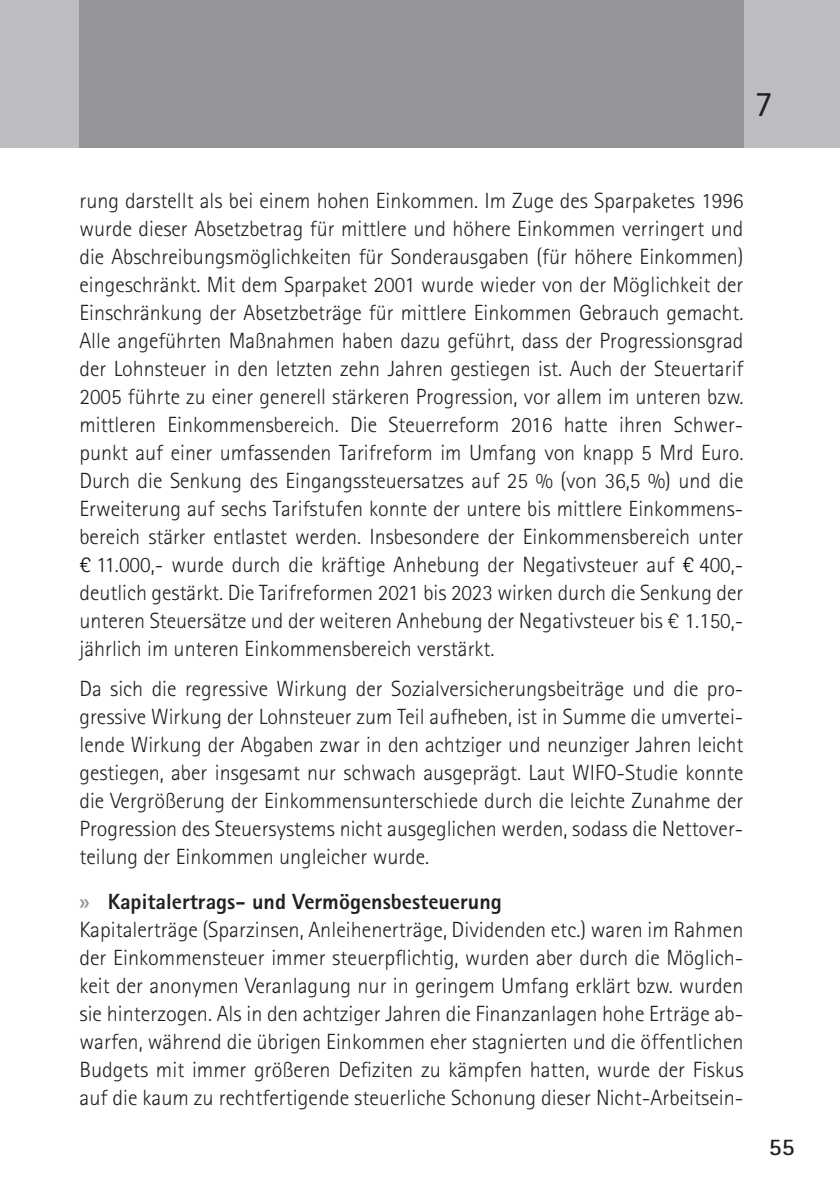
<style>
.page{position:relative;width:840px;height:1191px;background:#fff}
.page>*{position:absolute;margin:0;border:0;box-sizing:border-box;transform-origin:0 0}
.t1{font:36px "Rotis Sans Serif Std";color:#231f20}
.t2{font:700 24px "Rotis Sans Serif Std";color:#231f20}
.fließtext{font:300 22px/28px "Rotis Sans Serif Std";color:#231f20;text-align:justify}
.fließtext_aufzählung{font:800 22px "Rotis Sans Serif Std";color:#231f20}
.s1{color:#000}
.s2{font-family:"Myriad Pro";font-weight:700;color:#939598}
</style>
<div class="page">
<div style="left:0;top:0;width:839px;height:147px;background:#bcbdc0"></div>
<div style="left:79px;top:0;width:664px;height:147px;background:#939598"></div>
<h1 class="t1" style="left:754px;top:83px;width:19px">7</h1>
<p class="fließtext" style="left:79px;top:187px;width:665px">rung darstellt als bei einem hohen Einkommen. Im Zuge des Sparpaketes 1996 wurde dieser Absetzbetrag für mittlere und höhere Einkommen verringert und die Abschreibungsmöglichkeiten für Sonderausgaben (für höhere Einkommen) eingeschränkt. Mit dem Sparpaket 2001 wurde wieder von der Möglichkeit der Einschränkung der Absetzbeträge für mittlere Einkommen Gebrauch gemacht.<br>Alle angeführten Maßnahmen haben dazu geführt, dass der Progressionsgrad der Lohnsteuer in den letzten zehn Jahren gestiegen ist. Auch der Steuertarif 2005 führte zu einer generell stärkeren Progression, vor allem im unteren bzw. mittleren Einkommensbereich. Die Steuerreform 2016 hatte ihren Schwer&shy;punkt auf einer umfassenden Tarifreform im Umfang von knapp 5 Mrd Euro.<br>Durch die Senkung des Eingangssteuersatzes auf 25 % (von 36,5 %) und die Erweiterung auf sechs Tarifstufen konnte der untere bis mittlere Einkommens&shy;bereich stärker entlastet werden. Insbesondere der Einkommensbereich unter <span class="s1">€</span> 11.000,- wurde durch die kräftige Anhebung der Negativsteuer auf <span class="s1">€</span> 400,- deutlich gestärkt. Die Tarifreformen 2021 bis 2023 wirken durch die Senkung der unteren Steuersätze und der weiteren Anhebung der Negativsteuer bis € 1.150,- jährlich im unteren Einkommensbereich verstärkt.</p>
<p class="fließtext" style="left:79px;top:674px;width:665px">Da sich die regressive Wirkung der Sozialversicherungsbeiträge und die pro&shy;gressive Wirkung der Lohnsteuer zum Teil aufheben, ist in Summe die umvertei&shy;lende Wirkung der Abgaben zwar in den achtziger und neunziger Jahren leicht gestiegen, aber insgesamt nur schwach ausgeprägt. Laut WIFO-Studie konnte die Vergrößerung der Einkommensunterschiede durch die leichte Zunahme der Progression des Steuersystems nicht ausgeglichen werden, sodass die Nettover&shy;teilung der Einkommen ungleicher wurde.</p>
<p class="fließtext_aufzählung" style="left:79px;top:887px;width:423px"><span class="s2">»</span> Kapitalertrags- und Vermögensbesteuerung</p>
<p class="fließtext" style="left:79px;top:915px;width:665px">Kapitalerträge (Sparzinsen, Anleihenerträge, Dividenden etc.) waren im Rahmen der Einkommensteuer immer steuerpflichtig, wurden aber durch die Möglich&shy;keit der anonymen Veranlagung nur in geringem Umfang erklärt bzw. wurden sie hinterzogen. Als in den achtziger Jahren die Finanzanlagen hohe Erträge ab&shy;warfen, während die übrigen Einkommen eher stagnierten und die öffentlichen Budgets mit immer größeren Defiziten zu kämpfen hatten, wurde der Fiskus auf die kaum zu rechtfertigende steuerliche Schonung dieser Nicht-Arbeitsein-</p>
<p class="t2" style="left:768px;top:1131px;width:27px">55</p>
</div>
